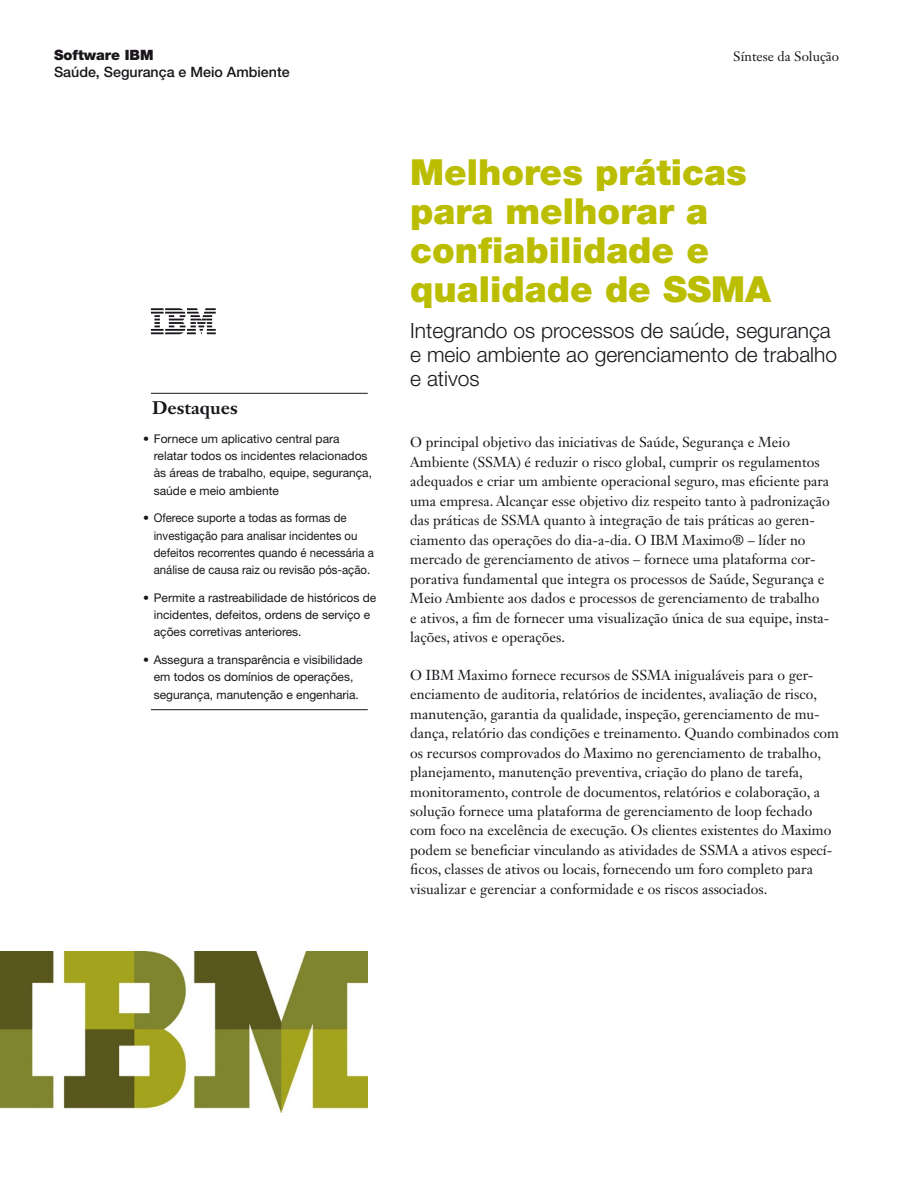
<style>
.page{position:relative;width:918px;height:1188px;background:#fff}
.page>*{position:absolute;margin:0;border:0;box-sizing:border-box;transform-origin:0 0}
.t1{font:900 36px/39px "Helvetica Neue LT Std";color:#bbbd00}
.t2{font:300 21px/24px "Helvetica Neue LT Std";color:#1a161c}
.t3{font:700 18px "Janson Text LT Std";color:#1a161c}
.t4{font:14.25px/19.5px "Janson Text LT Std";color:#1a161c}
.t5{font:500 14.25px "Helvetica Neue LT Std";color:#1a161c}
.t6{font:900 14.25px "Helvetica Neue LT Std";color:#1a161c}
.t7{font:13.5px "Janson Text LT Std";color:#1a161c}
.t8{font:12px/17.2px "Helvetica Neue LT Std";color:#1a161c}
</style>
<div class="page">
<hr style="left:151px;top:393px;width:217px;height:1px;background:#1a161c">
<hr style="left:151px;top:709px;width:217px;height:1px;background:#1a161c">
<svg style="left:151px;top:308px;width:65px;height:26px"></svg>
<img style="left:0;top:952px;width:368px;height:161px">
<p class="t6" style="left:54px;top:47px;width:101px">Software IBM</p>
<p class="t5" style="left:54px;top:64px;width:237px">Saúde, Segurança e Meio Ambiente</p>
<p class="t3" style="left:152px;top:396px;width:87px">Destaques</p>
<p class="t8" style="left:154px;top:430px;width:220px;text-indent:-10px">• Fornece um aplicativo central para relatar todos os incidentes relacionados às áreas de trabalho, equipe, segurança, saúde e meio ambiente</p>
<p class="t8" style="left:154px;top:509px;width:222px;text-indent:-10px">• Oferece suporte a todas as formas de investigação para analisar incidentes ou defeitos recorrentes quando é necessária a análise de causa raiz ou revisão pós-ação.</p>
<p class="t8" style="left:154px;top:589px;width:224px;text-indent:-11px">• Permite a rastreabilidade de históricos de incidentes, defeitos, ordens de serviço e ações corretivas anteriores.</p>
<p class="t8" style="left:143px;top:651px;width:221px;text-align:center">• Assegura a transparência e visibilidade em todos os domínios de operações, segurança, manutenção e engenharia.</p>
<p class="t7" style="left:733px;top:48px;width:107px">Síntese da Solução</p>
<h1 class="t1" style="left:410px;top:152px;width:362px">Melhores práticas para melhorar a confiabilidade e qualidade de SSMA</h1>
<h2 class="t2" style="left:410px;top:318px;width:428px">Integrando os processos de saúde, segurança e meio ambiente ao gerenciamento de trabalho e ativos</h2>
<p class="t4" style="left:410px;top:433px;width:421px">O principal objetivo das iniciativas de Saúde, Segurança e Meio Ambiente (SSMA) é reduzir o risco global, cumprir os regulamentos adequados e criar um ambiente operacional seguro, mas eficiente para uma empresa. Alcançar esse objetivo diz respeito tanto à padronização das práticas de SSMA quanto à integração de tais práticas ao geren&shy;ciamento das operações do dia-a-dia. O IBM Maximo® – líder no mercado de gerenciamento de ativos – fornece uma plataforma cor&shy;porativa fundamental que integra os processos de Saúde, Segurança e Meio Ambiente aos dados e processos de gerenciamento de trabalho<br>e ativos, a fim de fornecer uma visualização única de sua equipe, insta&shy;lações, ativos e operações.</p>
<p class="t4" style="left:410px;top:665px;width:430px">O IBM Maximo fornece recursos de SSMA inigualáveis para o ger&shy;enciamento de auditoria, relatórios de incidentes, avaliação de risco, manutenção, garantia da qualidade, inspeção, gerenciamento de mu&shy;dança, relatório das condições e treinamento. Quando combinados com os recursos comprovados do Maximo no gerenciamento de trabalho, planejamento, manutenção preventiva, criação do plano de tarefa, monitoramento, controle de documentos, relatórios e colaboração, a solução fornece uma plataforma de gerenciamento de loop fechado com foco na excelência de execução. Os clientes existentes do Maximo podem se beneficiar vinculando as atividades de SSMA a ativos especí&shy;ficos, classes de ativos ou locais, fornecendo um foro completo para visualizar e gerenciar a conformidade e os riscos associados.</p>
</div>
